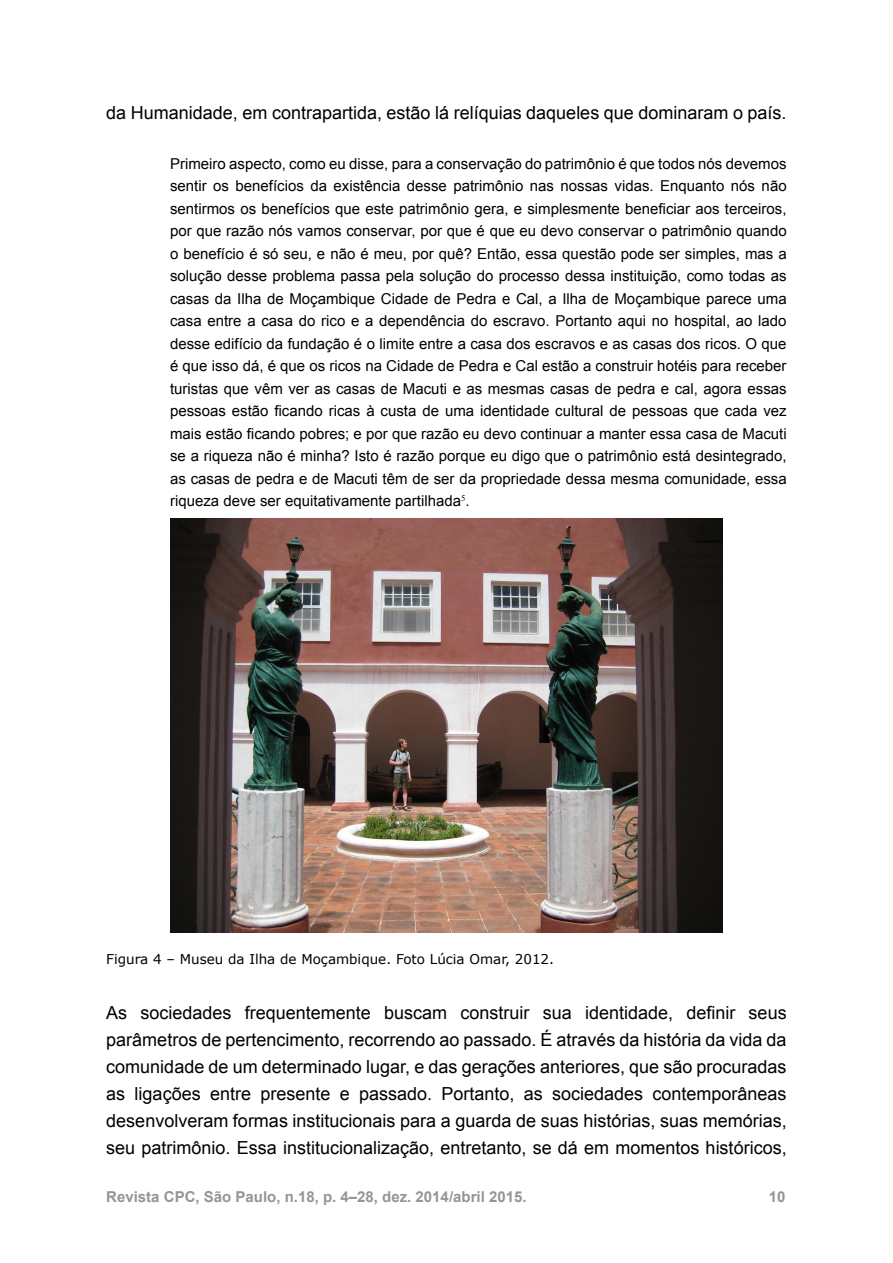
<style>
.page{position:relative;width:893px;height:1263px;background:#fff}
.page>*{position:absolute;margin:0;border:0;box-sizing:border-box;transform-origin:0 0}
.t1{font:18px/27px "Arial";color:#000;text-align:justify}
.t2{font:15px/22.5px "Arial";color:#000;text-align:justify}
.t3{font:700 15px "Arial";color:#939598}
.t4{font:13.5px "Verdana";color:#000}
</style>
<div class="page">
<img style="left:170px;top:518px;width:553px;height:415px">
<p class="t1" style="left:106px;top:100px;width:682px">da Humanidade, em contrapartida, estão lá relíquias daqueles que dominaram o país.</p>
<p class="t2" style="left:170px;top:153px;width:618px">Primeiro aspecto, como eu disse, para a conservação do patrimônio é que todos nós devemos sentir os benefícios da existência desse patrimônio nas nossas vidas. Enquanto nós não sentirmos os benefícios que este patrimônio gera, e simplesmente beneficiar aos terceiros, por que razão nós vamos conservar, por que é que eu devo conservar o patrimônio quando o benefício é só seu, e não é meu, por quê? Então, essa questão pode ser simples, mas a solução desse problema passa pela solução do processo dessa instituição, como todas as casas da Ilha de Moçambique Cidade de Pedra e Cal, a Ilha de Moçambique parece uma casa entre a casa do rico e a dependência do escravo. Portanto aqui no hospital, ao lado desse edifício da fundação é o limite entre a casa dos escravos e as casas dos ricos. O que é que isso dá, é que os ricos na Cidade de Pedra e Cal estão a construir hotéis para receber turistas que vêm ver as casas de Macuti e as mesmas casas de pedra e cal, agora essas pessoas estão ficando ricas à custa de uma identidade cultural de pessoas que cada vez mais estão ficando pobres; e por que razão eu devo continuar a manter essa casa de Macuti se a riqueza não é minha? Isto é razão porque eu digo que o patrimônio está desintegrado, as casas de pedra e de Macuti têm de ser da propriedade dessa mesma comunidade, essa riqueza deve ser equitativamente partilhada<sup>5</sup>.</p>
<p class="t4" style="left:106px;top:951px;width:449px">Figura 4 – Museu da Ilha de Moçambique. Foto Lúcia Omar, 2012.</p>
<p class="t1" style="left:106px;top:999px;width:682px">As sociedades frequentemente buscam construir sua identidade, definir seus parâmetros de pertencimento, recorrendo ao passado. É através da história da vida da comunidade de um determinado lugar, e das gerações anteriores, que são procuradas as ligações entre presente e passado. Portanto, as sociedades contemporâneas desenvolveram formas institucionais para a guarda de suas histórias, suas memórias, seu patrimônio. Essa institucionalização, entretanto, se dá em momentos históricos,</p>
<p class="t3" style="left:106px;top:1186px;width:422px">Revista CPC, São Paulo, n.18, p. 4–28, dez. 2014/abril 2015.</p>
<p class="t3" style="left:769px;top:1186px;width:18px">10</p>
</div>
